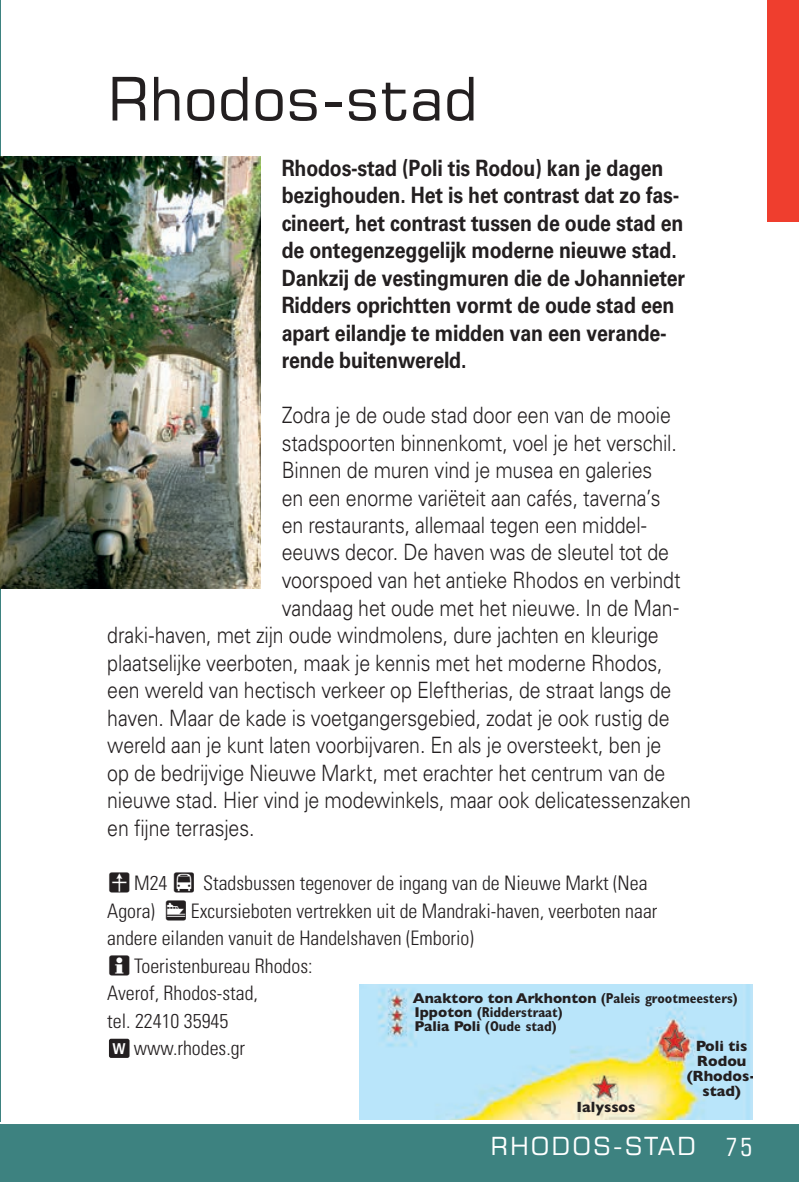
<style>
.page{position:relative;width:799px;height:1182px;background:#fff}
.page>*{position:absolute;margin:0;border:0;box-sizing:border-box;transform-origin:0 0}
.t1{font:60px "Square 721 BT";color:#231f20}
.t2{font:25px "Square 721 BT";letter-spacing:.08em;color:#fff}
.t3{font:300 22.5px "Univers LT Std";letter-spacing:-.005em;color:#231f20;scale:.87 1}
.t4{font:700 22.5px/27.5px "Univers LT Std";letter-spacing:-.01em;color:#231f20;scale:.87 1}
.t5{font:300 condensed 20px/27.5px "Univers LT Std";color:#231f20}
.t6{font:700 17.5px "Gill Sans";color:#231f20;scale:.8 1}
.t7{font:700 15px/15px "Gill Sans";color:#231f20;text-align:center}
.t8{font:700 condensed 14.5px/13.8px "Gill Sans";color:#231f20}
.s1{font-family:"City Pack Plus Shift";font-weight:400;font-stretch:normal}
.s2{font-weight:700;font-stretch:normal;font-size:15px;color:#fff}
.s3{font-stretch:normal}
.s4{font-stretch:condensed}
</style>
<div class="page">
<div style="left:1px;top:1122px;width:798px;height:59px;background:#3d8280"></div>
<div style="left:766px;top:0;width:33px;height:222px;background:#ef3e2e"></div>
<hr style="left:0;top:1122px;width:1px;height:59px;background:#3d8280">
<hr style="left:0;top:1121px;width:799px;height:3px;background:#fff">
<hr style="left:0;top:0;width:1px;height:1121px;background:#3d8280">
<div style="left:109px;top:1038px;width:20px;height:19px;background:#231f20;border-radius:2px"></div>
<img style="left:1px;top:156px;width:259px;height:432px">
<img style="left:359px;top:984px;width:393px;height:135px">
<h1 class="t1" style="left:107px;top:61px;width:372px">Rhodos-stad</h1>
<p class="t4" style="left:282px;top:154px;width:465px">Rhodos-stad (Poli tis Rodou) kan je dagen bezighouden. Het is het contrast dat zo fas&shy;cineert, het contrast tussen de oude stad en de ontegenzeggelijk moderne nieuwe stad.<br>Dankzij de vestingmuren die de Johannieter Ridders oprichtten vormt de oude stad een apart eilandje te midden van een verande&shy;rende buitenwereld.</p>
<p class="t3" style="left:282px;top:401px;width:449px">Zodra je de oude stad door een van de mooie</p>
<p class="t3" style="left:282px;top:429px;width:456px">stadspoorten binnenkomt, voel je het verschil.</p>
<p class="t3" style="left:282px;top:456px;width:427px">Binnen de muren vind je musea en galeries</p>
<p class="t3" style="left:282px;top:484px;width:437px">en een enorme variëteit aan cafés, taverna’s</p>
<p class="t3" style="left:282px;top:511px;width:421px">en restaurants, allemaal tegen een middel-</p>
<p class="t3" style="left:282px;top:539px;width:447px">eeuws decor. De haven was de sleutel tot de</p>
<p class="t3" style="left:282px;top:566px;width:460px">voorspoed van het antieke Rhodos en verbindt</p>
<p class="t3" style="left:282px;top:594px;width:458px">vandaag het oude met het nieuwe. In de Man-</p>
<p class="t3" style="left:107px;top:621px;width:635px">draki-haven, met zijn oude windmolens, dure jachten en kleurige</p>
<p class="t3" style="left:107px;top:649px;width:640px">plaatselijke veerboten, maak je kennis met het moderne Rhodos,</p>
<p class="t3" style="left:107px;top:676px;width:650px">een wereld van hectisch verkeer op Eleftherias, de straat langs de</p>
<p class="t3" style="left:107px;top:704px;width:647px">haven. Maar de kade is voetgangersgebied, zodat je ook rustig de</p>
<p class="t3" style="left:107px;top:731px;width:638px">wereld aan je kunt laten voorbijvaren. En als je oversteekt, ben je</p>
<p class="t3" style="left:107px;top:759px;width:643px">op de bedrijvige Nieuwe Markt, met erachter het centrum van de</p>
<p class="t3" style="left:107px;top:786px;width:672px">nieuwe stad. Hier vind je modewinkels, maar ook delicatessenzaken</p>
<p class="t3" style="left:107px;top:814px;width:171px">en fijne terrasjes.</p>
<p class="t5" style="left:107px;top:869px;width:551px"><span class="s1">A</span>M24 <span class="s1">G</span> Stadsbussen tegenover de ingang van de Nieuwe Markt (Nea Agora) <span class="s1">M</span>Excursieboten vertrekken uit de Mandraki-haven, veerboten naar andere eilanden vanuit de Handelshaven (Emborio)<br><span class="s1">L</span>Toeristenbureau Rhodos:<br>Averof, Rhodos-stad,<br>tel. 22410 35945<br><span class="s2">W</span> www.rhodes.gr</p>
<p class="t6" style="left:449px;top:735px;width:28px">TR</p>
<p class="t8" style="left:413px;top:991px;width:326px"><span class="s3">Anaktoro ton Arkhonton</span> (Paleis grootmeesters)<br><span class="s3">Ippoton</span> (Ridderstraat)<br><span class="s3">Palia Poli</span> (Oude stad)</p>
<p class="t7" style="left:686px;top:1038px;width:71px">Poli tis<br>Rodou (Rhodos&shy;stad)</p>
<p class="t7" style="left:576px;top:1099px;width:60px">Ialyssos</p>
<p class="t2" style="left:490px;top:1130px;width:263px">RHODOS-STAD <span class="s4">75</span></p>
</div>
